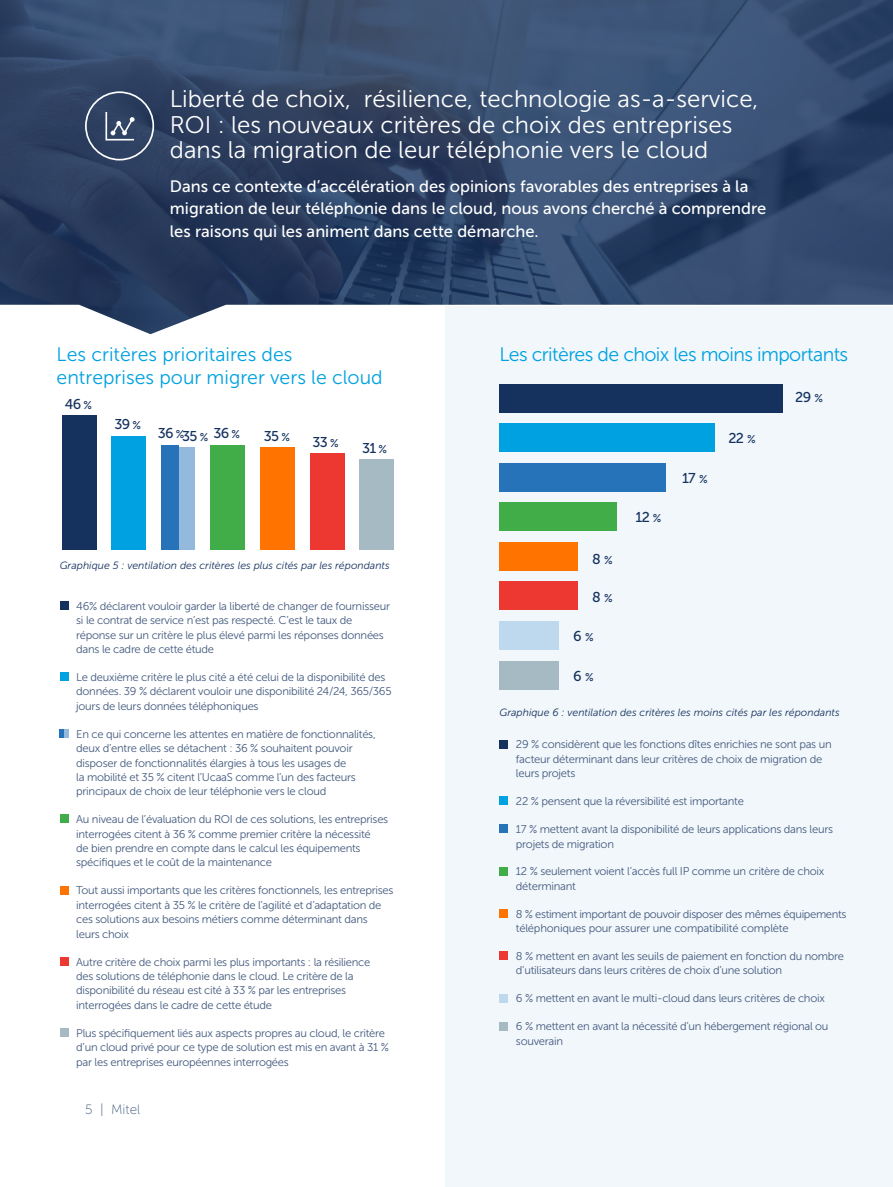
<style>
.page{position:relative;width:893px;height:1187px;background:#fff}
.page>*{position:absolute;margin:0;border:0;box-sizing:border-box;transform-origin:0 0}
.t1{font:24px/25.5px "Museo Sans 300";color:#fff}
.t2{font:19.5px "Museo Sans 300";color:#00a1e0}
.t3{font:19.5px "Museo Sans 300";letter-spacing:-.03em;color:#00a1e0}
.t4{font:16.5px/22.5px "Museo Sans 500";color:#fff}
.t5{font:14.25px "Museo Sans 500";letter-spacing:-.05em;color:#15325f}
.t6{font:13.5px "Museo Sans 100";color:#445b7f}
.t7{font:11.25px/14.4px "Museo Sans 300";letter-spacing:-.025em;color:#445b7f}
.t8{font:italic 10.5px "Museo Sans 300";color:#15325f}
.s1{font-size:11.25px}
</style>
<div class="page">
<div style="left:446px;top:306px;width:447px;height:880px;background:#f2f7fb"></div>
<div style="left:60px;top:601px;width:8px;height:8px;background:#15325f"></div>
<div style="left:60px;top:672px;width:8px;height:9px;background:#00a1e0"></div>
<svg style="left:60px;top:729px;width:8px;height:8px"></svg>
<div style="left:60px;top:814px;width:8px;height:9px;background:#41ad49"></div>
<div style="left:60px;top:885px;width:8px;height:9px;background:#ff7300"></div>
<div style="left:60px;top:956px;width:8px;height:9px;background:#ec3831"></div>
<div style="left:60px;top:1027px;width:8px;height:9px;background:#a5bac3"></div>
<img style="left:0;top:0;width:893px;height:334px">
<svg style="left:85px;top:91px;width:69px;height:69px"></svg>
<div style="left:62px;top:415px;width:34px;height:134px;background:#15325f"></div>
<div style="left:260px;top:447px;width:34px;height:102px;background:#ff7300"></div>
<div style="left:310px;top:453px;width:34px;height:96px;background:#ec3831"></div>
<div style="left:360px;top:459px;width:34px;height:90px;background:#a5bac3"></div>
<div style="left:112px;top:436px;width:34px;height:113px;background:#00a1e0"></div>
<div style="left:211px;top:444px;width:34px;height:105px;background:#41ad49"></div>
<div style="left:178px;top:447px;width:17px;height:102px;background:#93b9dd"></div>
<div style="left:161px;top:444px;width:17px;height:105px;background:#2773ba"></div>
<div style="left:499px;top:660px;width:60px;height:29px;background:#a5bac3"></div>
<div style="left:499px;top:621px;width:60px;height:29px;background:#bed9ed"></div>
<div style="left:499px;top:581px;width:79px;height:29px;background:#ec3831"></div>
<div style="left:499px;top:542px;width:79px;height:28px;background:#ff7300"></div>
<div style="left:499px;top:502px;width:118px;height:29px;background:#41ad49"></div>
<div style="left:499px;top:463px;width:167px;height:28px;background:#2773ba"></div>
<div style="left:499px;top:423px;width:216px;height:29px;background:#00a1e0"></div>
<div style="left:499px;top:383px;width:284px;height:29px;background:#15325f"></div>
<div style="left:499px;top:739px;width:9px;height:9px;background:#15325f"></div>
<div style="left:499px;top:796px;width:9px;height:9px;background:#00a1e0"></div>
<div style="left:499px;top:824px;width:9px;height:9px;background:#2773ba"></div>
<div style="left:499px;top:866px;width:9px;height:9px;background:#41ad49"></div>
<div style="left:499px;top:909px;width:9px;height:8px;background:#ff7300"></div>
<div style="left:499px;top:951px;width:9px;height:8px;background:#ec3831"></div>
<div style="left:499px;top:993px;width:9px;height:9px;background:#bed9ed"></div>
<div style="left:499px;top:1021px;width:9px;height:9px;background:#a5bac3"></div>
<h1 class="t1" style="left:170px;top:86px;width:590px">Liberté de choix, résilience, technologie as-a-service,<br>ROI : les nouveaux critères de choix des entreprises dans la migration de leur téléphonie vers le cloud</h1>
<h3 class="t4" style="left:170px;top:175px;width:598px">Dans ce contexte d’accélération des opinions favorables des entreprises à la migration de leur téléphonie dans le cloud, nous avons cherché à comprendre les raisons qui les animent dans cette démarche.</h3>
<h2 class="t2" style="left:57px;top:343px;width:237px">Les critères prioritaires des</h2>
<h2 class="t3" style="left:499px;top:343px;width:350px">Les critères de choix les moins importants</h2>
<h2 class="t2" style="left:57px;top:367px;width:328px">entreprises pour migrer vers le cloud</h2>
<p class="t5" style="left:65px;top:396px;width:29px">46 <span class="s1">%</span></p>
<p class="t5" style="left:114px;top:416px;width:28px">39 <span class="s1">%</span></p>
<p class="t5" style="left:158px;top:425px;width:84px">36 <span class="s1">%</span>35 <sub>%</sub> 36 <span class="s1">%</span></p>
<p class="t5" style="left:264px;top:428px;width:28px">35 <span class="s1">%</span></p>
<p class="t5" style="left:313px;top:434px;width:28px">33 <span class="s1">%</span></p>
<p class="t5" style="left:362px;top:440px;width:27px">31 <span class="s1">%</span></p>
<p class="t8" style="left:60px;top:560px;width:332px">Graphique 5 : ventilation des critères les plus cités par les répondants</p>
<p class="t7" style="left:76px;top:598px;width:315px">46% déclarent vouloir garder la liberté de changer de fournisseur si le contrat de service n’est pas respecté. C’est le taux de réponse sur un critère le plus élevé parmi les réponses données dans le cadre de cette étude</p>
<p class="t7" style="left:76px;top:670px;width:317px">Le deuxième critère le plus cité a été celui de la disponibilité des données. 39 % déclarent vouloir une disponibilité 24/24, 365/365 jours de leurs données téléphoniques</p>
<p class="t7" style="left:76px;top:726px;width:301px">En ce qui concerne les attentes en matière de fonctionnalités, deux d’entre elles se détachent : 36 % souhaitent pouvoir disposer de fonctionnalités élargies à tous les usages de<br>la mobilité et 35 % citent l’UcaaS comme l’un des facteurs principaux de choix de leur téléphonie vers le cloud</p>
<p class="t7" style="left:76px;top:812px;width:313px">Au niveau de l’évaluation du ROI de ces solutions, les entreprises interrogées citent à 36 % comme premier critère la nécessité<br>de bien prendre en compte dans le calcul les équipements spécifiques et le coût de la maintenance</p>
<p class="t7" style="left:76px;top:883px;width:319px">Tout aussi importants que les critères fonctionnels, les entreprises interrogées citent à 35 % le critère de l’agilité et d’adaptation de ces solutions aux besoins métiers comme déterminant dans leurs choix</p>
<p class="t7" style="left:76px;top:954px;width:296px">Autre critère de choix parmi les plus importants : la résilience des solutions de téléphonie dans le cloud. Le critère de la disponibilité du réseau est cité à 33 % par les entreprises interrogées dans le cadre de cette étude</p>
<p class="t7" style="left:76px;top:1025px;width:314px">Plus spécifiquement liés aux aspects propres au cloud, le critère d’un cloud privé pour ce type de solution est mis en avant à 31 % par les entreprises européennes interrogées</p>
<p class="t6" style="left:85px;top:1102px;width:57px">5 | Mitel</p>
<p class="t5" style="left:592px;top:551px;width:22px">8 <span class="s1">%</span></p>
<p class="t5" style="left:592px;top:588px;width:22px">8 <span class="s1">%</span></p>
<p class="t5" style="left:573px;top:628px;width:22px">6 <span class="s1">%</span></p>
<p class="t5" style="left:573px;top:668px;width:22px">6 <span class="s1">%</span></p>
<p class="t5" style="left:635px;top:509px;width:28px">12 <span class="s1">%</span></p>
<p class="t5" style="left:682px;top:470px;width:27px">17 <span class="s1">%</span></p>
<p class="t5" style="left:728px;top:430px;width:29px">22 <span class="s1">%</span></p>
<p class="t5" style="left:795px;top:389px;width:29px">29 <span class="s1">%</span></p>
<p class="t8" style="left:499px;top:707px;width:342px">Graphique 6 : ventilation des critères les moins cités par les répondants</p>
<p class="t7" style="left:516px;top:737px;width:317px">29 % considèrent que les fonctions dîtes enrichies ne sont pas un facteur déterminant dans leur critères de choix de migration de leurs projets</p>
<p class="t7" style="left:516px;top:794px;width:229px">22 % pensent que la réversibilité est importante</p>
<p class="t7" style="left:516px;top:822px;width:319px">17 % mettent avant la disponibilité de leurs applications dans leurs projets de migration</p>
<p class="t7" style="left:516px;top:864px;width:310px">12 % seulement voient l’accès full IP comme un critère de choix déterminant</p>
<p class="t7" style="left:516px;top:906px;width:332px">8 % estiment important de pouvoir disposer des mêmes équipements téléphoniques pour assurer une compatibilité complète</p>
<p class="t7" style="left:516px;top:949px;width:330px">8 % mettent en avant les seuils de paiement en fonction du nombre d’utilisateurs dans leurs critères de choix d’une solution</p>
<p class="t7" style="left:516px;top:991px;width:310px">6 % mettent en avant le multi-cloud dans leurs critères de choix</p>
<p class="t7" style="left:516px;top:1019px;width:314px">6 % mettent en avant la nécessité d’un hébergement régional ou souverain</p>
</div>
